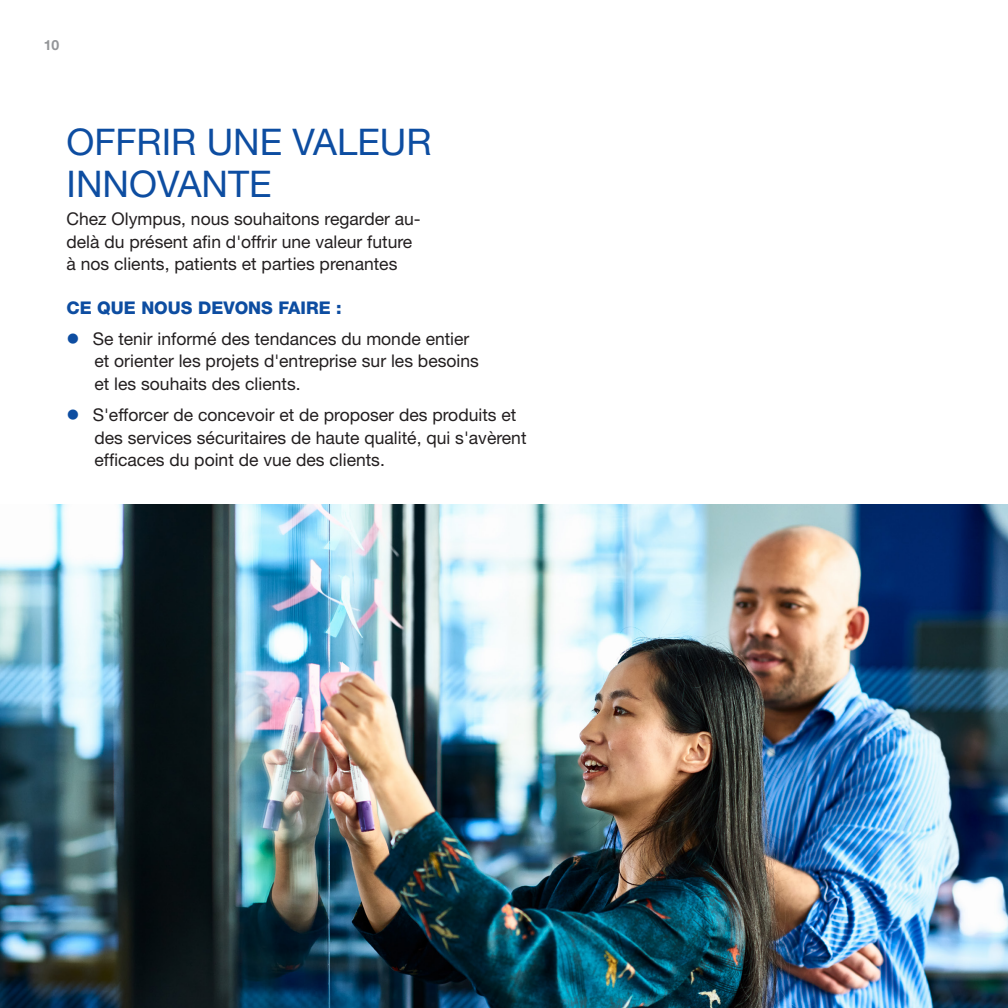
<style>
.page{position:relative;width:1008px;height:1008px;background:#fff}
.page>*{position:absolute;margin:0;border:0;box-sizing:border-box;transform-origin:0 0}
.t1{font:36.75px/42px "Helvetica Neue LT Pro";color:#0d4da1}
.t2{font:17.5px/22.8px "Helvetica Neue LT Pro";color:#231f20}
.t3{font:800 17.5px "Helvetica Neue LT Pro";color:#0d4da1}
.t4{font:700 14px "Helvetica Neue LT Pro";color:#939598}
.s1{color:#0d4da1}
</style>
<div class="page">
<hr style="left:1007px;top:0;width:1px;height:1008px;background:#0d4da1">
<img style="left:0;top:504px;width:1008px;height:504px">
<p class="t4" style="left:44px;top:36px;width:17px">10</p>
<h1 class="t1" style="left:66px;top:120px;width:367px">OFFRIR UNE VALEUR<br>INNOVANTE</h1>
<p class="t2" style="left:66px;top:207px;width:356px">Chez Olympus, nous souhaitons regarder au&shy;delà du présent afin d'offrir une valeur future à nos clients, patients et parties prenantes</p>
<p class="t3" style="left:66px;top:297px;width:277px">CE QUE NOUS DEVONS FAIRE :</p>
<p class="t2" style="left:94px;top:327px;width:386px;text-indent:-28px"><span class="s1">●</span> Se tenir informé des tendances du monde entier et orienter les projets d'entreprise sur les besoins et les souhaits des clients.</p>
<p class="t2" style="left:94px;top:403px;width:434px;text-indent:-28px"><span class="s1">●</span> S'efforcer de concevoir et de proposer des produits et des services sécuritaires de haute qualité, qui s'avèrent efficaces du point de vue des clients.</p>
</div>
